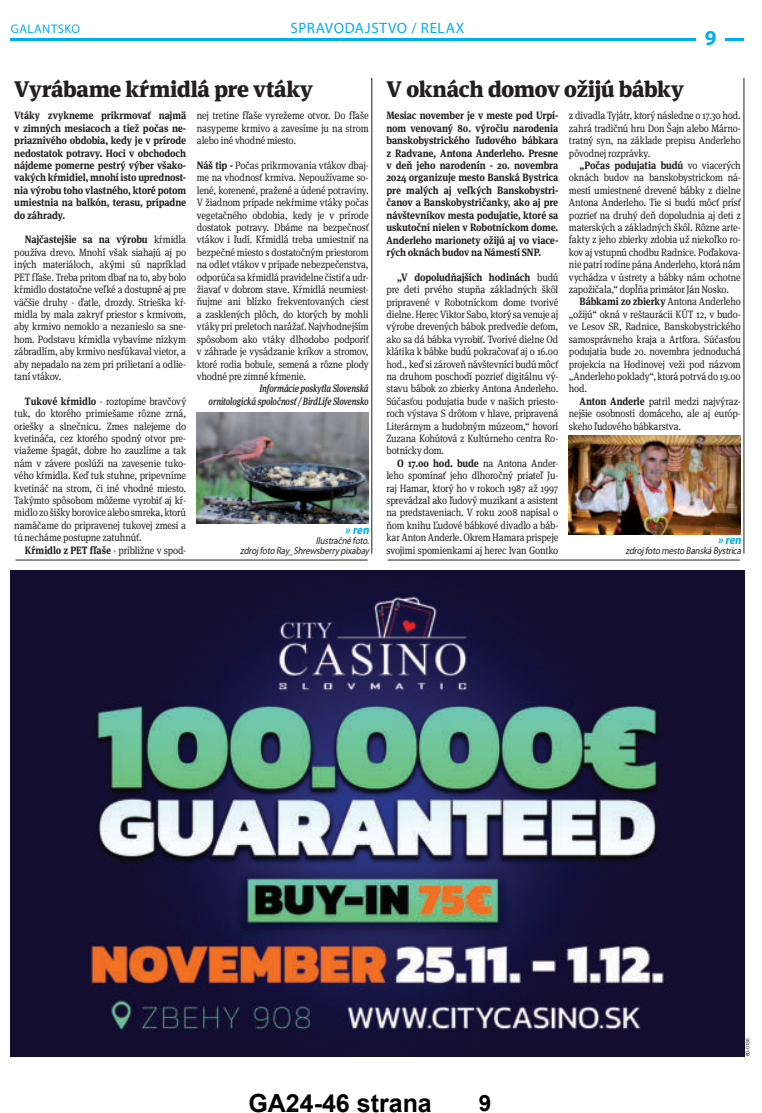
<style>
.page{position:relative;width:762px;height:1113px;background:#fff}
.page>*{position:absolute;margin:0;border:0;box-sizing:border-box;transform-origin:0 0}
.t1{font:700 25px "Arial";color:#000}
.t2{font:900 22.5px "Meta Serif Pro";letter-spacing:-.02em;color:#231f20}
.t3{font:700 22.5px "Arial";color:#000}
.t4{font:700 21.25px "Myriad Pro";color:#00aeef}
.t5{font:15px "Myriad Pro";letter-spacing:.04em;color:#00aeef}
.t6{font:12.5px "Myriad Pro";letter-spacing:.04em;color:#00aeef}
.t7{font:italic 700 12.5px "Myriad Pro";color:#00aeef;scale:.9 1}
.t8{font:10.62px/12.4px "Meta Serif Pro";letter-spacing:-.015em;color:#231f20;text-align:justify;scale:.9 1}
.t9{font:700 10.62px/12.4px "Meta Serif Pro";letter-spacing:-.01em;color:#231f20;text-align:justify;scale:.9 1}
.t10{font:italic 500 10.62px/12.4px "Meta Serif Pro";letter-spacing:-.015em;color:#231f20;text-align:right;scale:.79 1}
.t11{font:italic 10px/10px "Myriad Pro";letter-spacing:-.015em;color:#231f20;text-align:right;scale:.9 1}
.t12{font:5px "Arial";color:#231f20}
.s1{font-weight:700}
.s2{font-weight:400}
</style>
<div class="page">
<hr style="left:11px;top:38px;width:733px;height:3px;background:#00aeef">
<div style="left:696px;top:29px;width:29px;height:18px;background:#fff"></div>
<hr style="left:15px;top:560px;width:353px;height:1px;background:#231f20">
<hr style="left:371px;top:78px;width:1px;height:475px;background:#231f20">
<img style="left:197px;top:413px;width:172px;height:110px">
<hr style="left:388px;top:560px;width:352px;height:1px;background:#231f20">
<hr style="left:743px;top:78px;width:1px;height:475px;background:#231f20">
<img style="left:569px;top:436px;width:172px;height:98px">
<img style="left:11px;top:570px;width:733px;height:486px">
<p class="t6" style="left:11px;top:21px;width:71px">GALANTSKO</p>
<h3 class="t5" style="left:290px;top:19px;width:175px">SPRAVODAJSTVO / RELAX</h3>
<h2 class="t2" style="left:14px;top:80px;width:301px">Vyrábame kŕmidlá pre vtáky</h2>
<h2 class="t2" style="left:386px;top:80px;width:299px">V oknách domov ožijú bábky</h2>
<h3 class="t4" style="left:705px;top:25px;width:13px">9</h3>
<p class="t9" style="left:14px;top:110px;width:192px">Vtáky zvykneme prikrmovať najmä v zimných mesiacoch a tiež počas ne&shy;priaznivého obdobia, kedy je v prírode nedostatok potravy. Hoci v obchodoch nájdeme pomerne pestrý výber všako&shy;vakých kŕmidiel, mnohí isto uprednost&shy;nia výrobu toho vlastného, ktoré potom umiestnia na balkón, terasu, prípadne do záhrady.</p>
<p class="t8" style="left:14px;top:234px;width:192px;text-indent:11px"><span class="s1">Najčastejšie sa na výrobu</span> kŕmidla používa drevo. Mnohí však siahajú aj po iných materiáloch, akými sú napríklad PET fľaše. Treba pritom dbať na to, aby bolo kŕmidlo dostatočne veľké a dostupné aj pre väčšie druhy - ďatle, drozdy. Strieška kŕ&shy;midla by mala zakryť priestor s krmivom, aby krmivo nemoklo a nezanieslo sa sne&shy;hom. Podstavu kŕmidla vybavíme nízkym zábradlím, aby krmivo nesfúkaval vietor, a aby nepadalo na zem pri prilietaní a odlie&shy;taní vtákov.</p>
<p class="t8" style="left:14px;top:396px;width:192px;text-indent:11px"><span class="s1">Tukové kŕmidlo</span> - roztopíme bravčový tuk, do ktorého primiešame rôzne zrná, oriešky a slnečnicu. Zmes nalejeme do kvetináča, cez ktorého spodný otvor pre&shy;viažeme špagát, dobre ho zauzlíme a tak nám v závere poslúži na zavesenie tuko&shy;vého kŕmidla. Keď tuk stuhne, pripevníme kvetináč na strom, či iné vhodné miesto.<br>Takýmto spôsobom môžeme vyrobiť aj kŕ&shy;midlo zo šišky borovice alebo smreka, ktorú namáčame do pripravenej tukovej zmesi a tú necháme postupne zatuhnúť.</p>
<p class="t9" style="left:25px;top:544px;width:181px">Kŕmidlo z PET fľaše <span class="s2">- približne v spod-</span></p>
<p class="t8" style="left:197px;top:110px;width:192px">nej tretine fľaše vyrežeme otvor. Do fľaše nasypeme krmivo a zavesíme ju na strom alebo iné vhodné miesto.</p>
<p class="t8" style="left:197px;top:160px;width:192px"><span class="s1">Náš tip -</span> Počas prikrmovania vtákov dbaj&shy;me na vhodnosť krmiva. Nepoužívame so&shy;lené, korenené, pražené a údené potraviny.<br>V žiadnom prípade nekŕmime vtáky počas vegetačného obdobia, kedy je v prírode dostatok potravy. Dbáme na bezpečnosť vtákov i ľudí. Kŕmidlá treba umiestniť na bezpečné miesto s dostatočným priestorom na odlet vtákov v prípade nebezpečenstva, odporúča sa kŕmidlá pravidelne čistiť a udr&shy;žiavať v dobrom stave. Kŕmidlá neumiest&shy;ňujme ani blízko frekventovaných ciest a zasklených plôch, do ktorých by mohli vtáky pri preletoch narážať. Najvhodnejším spôsobom ako vtáky dlhodobo podporiť v záhrade je vysádzanie kríkov a stromov, ktoré rodia bobule, semená a rôzne plody vhodné pre zimné kŕmenie.</p>
<p class="t10" style="left:209px;top:383px;width:204px">Informácie poskytla Slovenská<br>ornitologická spoločnosť / BirdLife Slovensko</p>
<p class="t7" style="left:345px;top:522px;width:30px">» ren</p>
<p class="t11" style="left:240px;top:536px;width:147px">Ilustračné foto.<br>zdroj foto Ray_Shrewsberry pixabay</p>
<p class="t9" style="left:386px;top:110px;width:192px">Mesiac november je v meste pod Urpí&shy;nom venovaný 80. výročiu narodenia banskobystrického ľudového bábkara z Radvane, Antona Anderleho. Presne v deň jeho narodenín - 20. novembra 2024 organizuje mesto Banská Bystrica pre malých aj veľkých Banskobystri&shy;čanov a Banskobystričanky, ako aj pre návštevníkov mesta podujatie, ktoré sa uskutoční nielen v Robotníckom dome.<br>Anderleho marionety ožijú aj vo viace&shy;rých oknách budov na Námestí SNP.</p>
<p class="t8" style="left:386px;top:271px;width:192px;text-indent:11px"><span class="s1">„V dopoludňajších hodinách</span> budú pre deti prvého stupňa základných škôl pripravené v Robotníckom dome tvorivé dielne. Herec Viktor Sabo, ktorý sa venuje aj výrobe drevených bábok predvedie deťom, ako sa dá bábka vyrobiť. Tvorivé dielne Od klátika k bábke budú pokračovať aj o 16.00 hod., keď si zároveň návštevníci budú môcť na druhom poschodí pozrieť digitálnu vý&shy;stavu bábok zo zbierky Antona Anderleho.<br>Súčasťou podujatia bude v našich priesto&shy;roch výstava S drôtom v hlave, pripravená Literárnym a hudobným múzeom,“ hovorí Zuzana Kohútová z Kultúrneho centra Ro&shy;botnícky dom.</p>
<p class="t8" style="left:386px;top:457px;width:192px;text-indent:11px"><span class="s1">O 17.00 hod. bude</span> na Antona Ander&shy;leho spomínať jeho dlhoročný priateľ Ju&shy;raj Hamar, ktorý ho v rokoch 1987 až 1997 sprevádzal ako ľudový muzikant a asistent na predstaveniach. V roku 2008 napísal o ňom knihu Ľudové bábkové divadlo a báb&shy;kar Anton Anderle. Okrem Hamara prispeje svojimi spomienkami aj herec Ivan Gontko</p>
<p class="t8" style="left:569px;top:109px;width:192px">z divadla Tyjátr, ktorý následne o 17.30 hod. zahrá tradičnú hru Don Šajn alebo Márno&shy;tratný syn, na základe prepisu Anderleho pôvodnej rozprávky.</p>
<p class="t8" style="left:569px;top:159px;width:192px;text-indent:11px"><span class="s1">„Počas podujatia budú</span> vo viacerých oknách budov na banskobystrickom ná&shy;mestí umiestnené drevené bábky z dielne Antona Anderleho. Tie si budú môcť prísť pozrieť na druhý deň dopoludnia aj deti z materských a základných škôl. Rôzne arte&shy;fakty z jeho zbierky zdobia už niekoľko ro&shy;kov aj vstupnú chodbu Radnice. Poďakova&shy;nie patrí rodine pána Anderleho, ktorá nám vychádza v ústrety a bábky nám ochotne zapožičala,“ dopĺňa primátor Ján Nosko.</p>
<p class="t8" style="left:569px;top:295px;width:192px;text-indent:11px"><span class="s1">Bábkami zo zbierky</span> Antona Anderleho „ožijú“ okná v reštaurácii KÚT 12, v budo&shy;ve Lesov SR, Radnice, Banskobystrického samosprávneho kraja a Artfora. Súčasťou podujatia bude 20. novembra jednoduchá projekcia na Hodinovej veži pod názvom „Anderleho poklady“, ktorá potrvá do 19.00 hod.</p>
<p class="t8" style="left:569px;top:395px;width:192px;text-indent:11px"><span class="s1">Anton Anderle</span> patril medzi najvýraz&shy;nejšie osobnosti domáceho, ale aj európ&shy;skeho ľudového bábkarstva.</p>
<p class="t7" style="left:718px;top:532px;width:29px">» ren</p>
<p class="t11" style="left:625px;top:546px;width:132px">zdroj foto mesto Banská Bystrica</p>
<h1 class="t1" style="left:248px;top:1088px;width:185px">GA24-46 strana</h1>
<h2 class="t3" style="left:479px;top:1090px;width:14px">9</h2>
<p class="t12" style="left:745px;top:1056px;width:20px;rotate:-90deg">80-0136</p>
</div>
